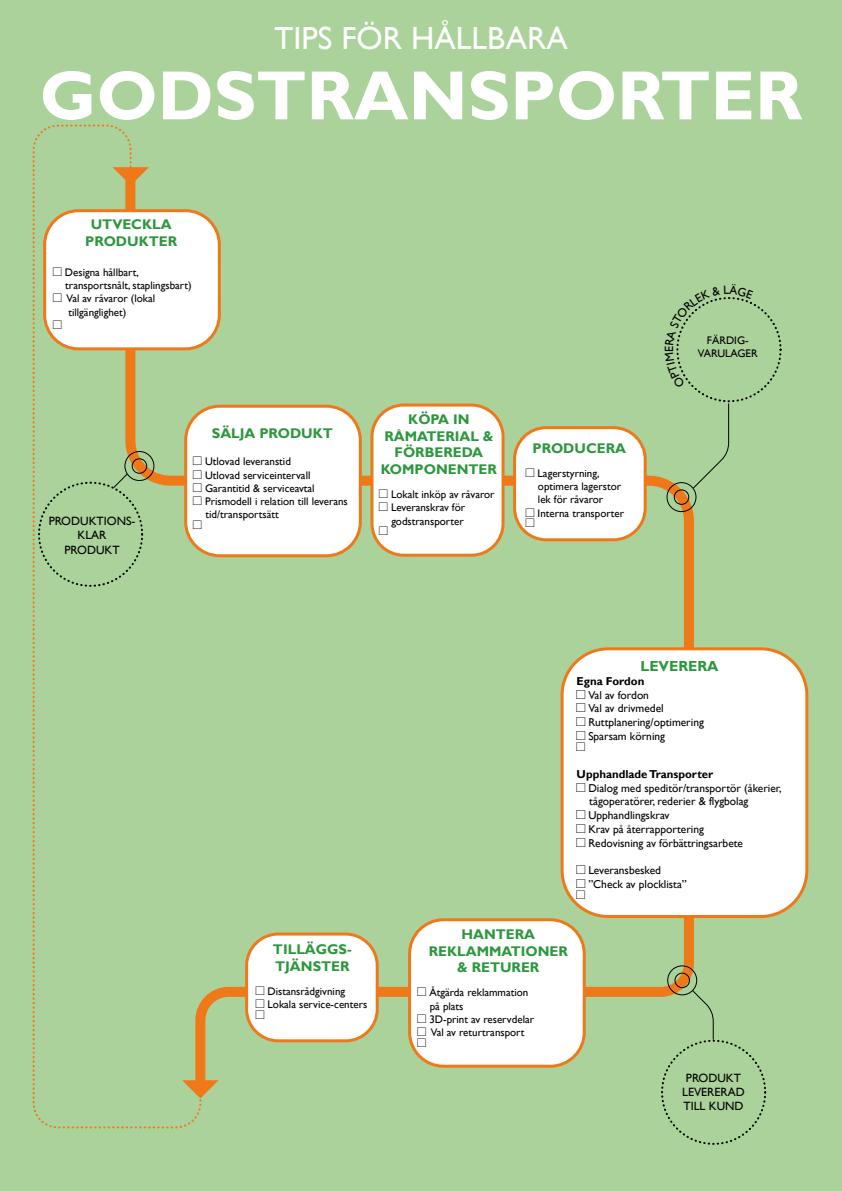
<style>
.page{position:relative;width:842px;height:1191px;background:#aad29a}
.page>*{position:absolute;margin:0;border:0;box-sizing:border-box;transform-origin:0 0}
.t1{font:700 70px "Gill Sans";color:#fff}
.t2{font:32px "Gill Sans";color:#fff}
.t3{font:700 14.5px "Gill Sans";color:#2c973d}
.t4{font:700 14px/16.8px "Gill Sans";color:#2c973d;text-align:center}
.t5{font:12px/14.4px "Gill Sans";color:#000;text-align:center}
.t6{font:11.4px/13.7px "Gill Sans";color:#000}
.t7{font:700 11.4px "Gill Sans";color:#000}
.t8{font:11px/13.2px "Gill Sans";color:#000}
</style>
<div class="page">
<div style="left:202px;top:626px;width:497px;height:466px;background:#aad29a"></div>
<svg style="left:202px;top:1080px;width:17px;height:18px"></svg>
<div style="left:202px;top:167px;width:452px;height:323px;background:#aad29a"></div>
<div style="left:562px;top:649px;width:245px;height:267px;background:#fff;border-radius:46px"></div>
<div style="left:561px;top:647px;width:247px;height:271px;border:3px solid #ef791a;border-radius:46px"></div>
<svg style="left:633px;top:402px;width:97px;height:245px;background:#aec88d"></svg>
<div style="left:674px;top:972px;width:16px;height:16px;border:1px solid #010202;border-radius:50%"></div>
<div style="left:667px;top:965px;width:30px;height:30px;border:1px solid #010202;border-radius:50%"></div>
<svg style="left:691px;top:989px;width:23px;height:51px"></svg>
<div style="left:372px;top:405px;width:131px;height:150px;background:#fff;border-radius:32px"></div>
<div style="left:370px;top:403px;width:134px;height:154px;border:3px solid #ef791a;border-radius:32px"></div>
<div style="left:45px;top:211px;width:174px;height:138px;background:#fff;border-radius:34px"></div>
<div style="left:186px;top:406px;width:174px;height:150px;background:#fff;border-radius:34px"></div>
<div style="left:184px;top:405px;width:178px;height:152px;border:3px solid #ef791a;border-radius:34px"></div>
<div style="left:515px;top:428px;width:130px;height:112px;background:#fff;border-radius:32px"></div>
<div style="left:513px;top:426px;width:134px;height:115px;border:3px solid #ef791a;border-radius:32px"></div>
<div style="left:247px;top:934px;width:130px;height:106px;background:#fff;border-radius:32px"></div>
<div style="left:245px;top:932px;width:134px;height:110px;border:3px solid #ef791a;border-radius:32px"></div>
<div style="left:661px;top:1039px;width:105px;height:105px;border:2px dashed #000;border-radius:50%"></div>
<svg style="left:32px;top:124px;width:170px;height:1005px;background:#b6d4a1"></svg>
<div style="left:410px;top:919px;width:174px;height:147px;background:#fff;border-radius:34px"></div>
<div style="left:408px;top:918px;width:178px;height:149px;border:3px solid #ef791a;border-radius:34px"></div>
<svg style="left:53px;top:267px;width:9px;height:9px"></svg>
<svg style="left:53px;top:294px;width:9px;height:8px"></svg>
<svg style="left:53px;top:320px;width:9px;height:9px"></svg>
<svg style="left:193px;top:457px;width:9px;height:48px"></svg>
<svg style="left:193px;top:520px;width:9px;height:9px"></svg>
<svg style="left:665px;top:353px;width:20px;height:35px"></svg>
<div style="left:665px;top:284px;width:88px;height:61px;background:#aad29a"></div>
<h2 class="t2" style="left:274px;top:20px;width:295px">TIPS FÖR HÅLLBARA</h2>
<h1 class="t1" style="left:40px;top:54px;width:764px">GODSTRANSPORTER</h1>
<p class="t4" style="left:85px;top:216px;width:93px">UTVECKLA<br>PRODUKTER</p>
<p class="t8" style="left:65px;top:266px;width:128px">Designa hållbart, transportsnålt, staplingsbart)<br>Val av råvaror (lokal tillgänglighet)</p>
<p class="t5" style="left:49px;top:514px;width:88px">PRODUKTIONS-<br>KLAR<br>PRODUKT</p>
<p class="t4" style="left:212px;top:425px;width:123px">SÄLJA PRODUKT</p>
<p class="t8" style="left:205px;top:455px;width:144px">Utlovad leveranstid<br>Utlovad serviceintervall<br>Garantitid &amp; serviceavtal<br>Prismodell i relation till leverans tid/transportsätt</p>
<p class="t4" style="left:381px;top:411px;width:118px">KÖPA IN<br>RÅMATERIAL &amp;<br>FÖRBEREDA<br>KOMPONENTER</p>
<p class="t8" style="left:391px;top:488px;width:105px">Lokalt inköp av råvaror<br>Leveranskrav för godstransporter</p>
<p class="t4" style="left:533px;top:440px;width:95px">PRODUCERA</p>
<p class="t8" style="left:538px;top:467px;width:88px">Lagerstyrning, optimera lagerstor lek för råvaror<br>Interna transporter</p>
<p class="t5" style="left:662px;top:352px;width:8px;rotate:-90deg">E</p>
<p class="t8" style="left:698px;top:333px;width:61px;text-align:center">FÄRDIG-<br>VARULAGER</p>
<p class="t4" style="left:273px;top:941px;width:80px;text-align:left">TILLÄGGS-<br>TJÄNSTER</p>
<p class="t8" style="left:268px;top:985px;width:101px">Distansrådgivning<br>Lokala service-centers</p>
<h3 class="t3" style="left:640px;top:657px;width:80px">LEVERERA</h3>
<p class="t7" style="left:577px;top:674px;width:69px">Egna Fordon</p>
<p class="t6" style="left:588px;top:688px;width:117px">Val av fordon<br>Val av drivmedel<br>Ruttplanering/optimering<br>Sparsam körning</p>
<p class="t7" style="left:577px;top:767px;width:138px">Upphandlade Transporter</p>
<p class="t6" style="left:588px;top:781px;width:195px">Dialog med speditör/transportör (åkerier, tågoperatörer, rederier &amp; flygbolag<br>Upphandlingskrav<br>Krav på återrapportering<br>Redovisning av förbättringsarbete</p>
<p class="t6" style="left:588px;top:863px;width:100px">Leveransbesked ”Check av plocklista”</p>
<p class="t4" style="left:429px;top:926px;width:141px">HANTERA<br>REKLAMMATIONER &amp; RETURER</p>
<p class="t8" style="left:429px;top:986px;width:106px">Åtgärda reklammation på plats<br>3D-print av reservdelar<br>Val av returtransport</p>
<p class="t5" style="left:682px;top:1070px;width:64px">PRODUKT<br>LEVERERAD<br>TILL KUND</p>
</div>
